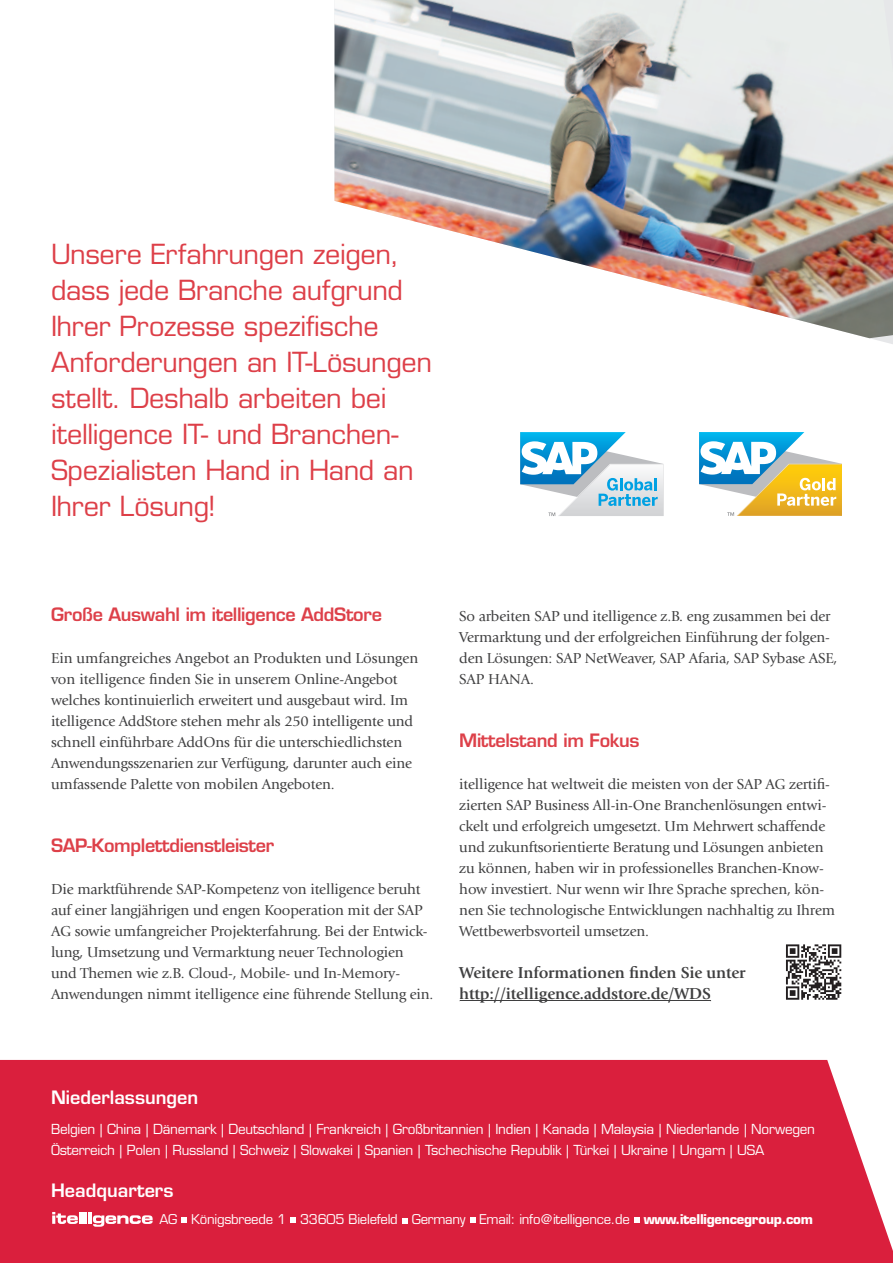
<style>
.page{position:relative;width:893px;height:1263px;background:#fff}
.page>*{position:absolute;margin:0;border:0;box-sizing:border-box;transform-origin:0 0}
.t1{font:500 27px/36px "Eurostile LTCE";letter-spacing:-.015em;color:#dd3f48}
.t2{font:600 18px "Eurostile LTCE";letter-spacing:-.02em;color:#dd4049}
.t3{font:600 18px "Eurostile LTCE";color:#fff}
.t4{font:700 16.5px/21px "Giovanni LTCE";letter-spacing:-.01em;color:#3f3f40}
.t5{font:15px/21px "Giovanni LTCE";letter-spacing:-.01em;color:#3f3f40}
.t6{font:500 13.5px/21px "Eurostile LTCE";letter-spacing:-.02em;color:#fff}
.t7{font:500 13.2px "Eurostile LTCE";letter-spacing:-.02em;color:#fff}
.s1{font-weight:700}
</style>
<div class="page">
<div style="left:0;top:1060px;width:893px;height:203px;background:#da1f3d"></div>
<svg style="left:181px;top:1216px;width:6px;height:6px"></svg>
<svg style="left:290px;top:1216px;width:6px;height:6px"></svg>
<svg style="left:402px;top:1217px;width:6px;height:6px"></svg>
<svg style="left:470px;top:1216px;width:5px;height:6px"></svg>
<svg style="left:634px;top:1216px;width:6px;height:6px"></svg>
<svg style="left:699px;top:432px;width:143px;height:84px"></svg>
<hr style="left:460px;top:1000px;width:250px;height:1px;background:#3f3f40">
<svg style="left:786px;top:944px;width:55px;height:56px"></svg>
<svg style="left:520px;top:432px;width:143px;height:84px"></svg>
<svg style="left:52px;top:1212px;width:101px;height:15px"></svg>
<img style="left:335px;top:0;width:558px;height:338px">
<h1 class="t1" style="left:51px;top:237px;width:382px">Unsere Erfahrungen zeigen, dass jede Branche aufgrund<br>Ihrer Prozesse spezifische<br>Anforderungen an IT-Lösungen stellt. Deshalb arbeiten bei itelligence IT- und Branchen-<br>Spezialisten Hand in Hand an<br>Ihrer Lösung!</h1>
<p class="t2" style="left:51px;top:603px;width:332px">Große Auswahl im itelligence AddStore</p>
<p class="t5" style="left:51px;top:648px;width:369px">Ein umfangreiches Angebot an Produkten und Lösungen von itelligence finden Sie in unserem Online-Angebot welches kontinuierlich erweitert und ausgebaut wird. Im itelligence AddStore stehen mehr als 250 intelligente und schnell einführbare AddOns für die unterschiedlichsten Anwendungs szenarien zur Verfügung, darunter auch eine um fassende Palette von mobilen Angeboten.</p>
<p class="t2" style="left:51px;top:834px;width:225px">SAP-Komplettdienstleister</p>
<p class="t5" style="left:51px;top:879px;width:384px">Die marktführende SAP-Kompetenz von itelligence beruht auf einer langjährigen und engen Kooperation mit der SAP AG sowie umfangreicher Projekterfahrung. Bei der Entwick&shy;lung, Umsetzung und Vermarktung neuer Technologien<br>und Themen wie z.B. Cloud-, Mobile- und In-Memory-Anwendungen nimmt itelligence eine führende Stellung ein.</p>
<p class="t5" style="left:459px;top:606px;width:380px">So arbeiten SAP und itelligence z.B. eng zusammen bei der Vermarktung und der erfolgreichen Einführung der folgen&shy;den Lösungen: SAP NetWeaver, SAP Afaria, SAP Sybase ASE, SAP HANA.</p>
<p class="t2" style="left:459px;top:729px;width:182px">Mittelstand im Fokus</p>
<p class="t5" style="left:459px;top:774px;width:377px">itelligence hat weltweit die meisten von der SAP AG zertifi&shy;zierten SAP Business All-in-One Branchenlösungen entwi&shy;ckelt und erfolgreich umgesetzt. Um Mehrwert schaffende und zukunftsorientierte Beratung und Lösungen anbieten zu können, haben wir in professionelles Branchen-Know&shy;how investiert. Nur wenn wir Ihre Sprache sprechen, kön&shy;nen Sie technologische Entwicklungen nachhaltig zu Ihrem Wettbewerbsvorteil umsetzen.</p>
<p class="t4" style="left:459px;top:962px;width:288px">Weitere Informationen finden Sie unter http://itelligence.addstore.de/WDS</p>
<p class="t3" style="left:51px;top:1086px;width:149px">Niederlassungen</p>
<p class="t6" style="left:51px;top:1118px;width:766px">Belgien | China | Dänemark | Deutschland | Frankreich | Großbritannien | Indien | Kanada | Malaysia | Niederlande | Norwegen<br>Österreich | Polen | Russland | Schweiz | Slowakei | Spanien | Tschechische Republik | Türkei | Ukraine | Ungarn | USA</p>
<p class="t3" style="left:51px;top:1179px;width:124px">Headquarters</p>
<p class="t7" style="left:159px;top:1211px;width:655px">AG Königsbreede 1 33605 Bielefeld Germany Email: info@itelligence.de <span class="s1">www.itelligencegroup.com</span></p>
</div>
